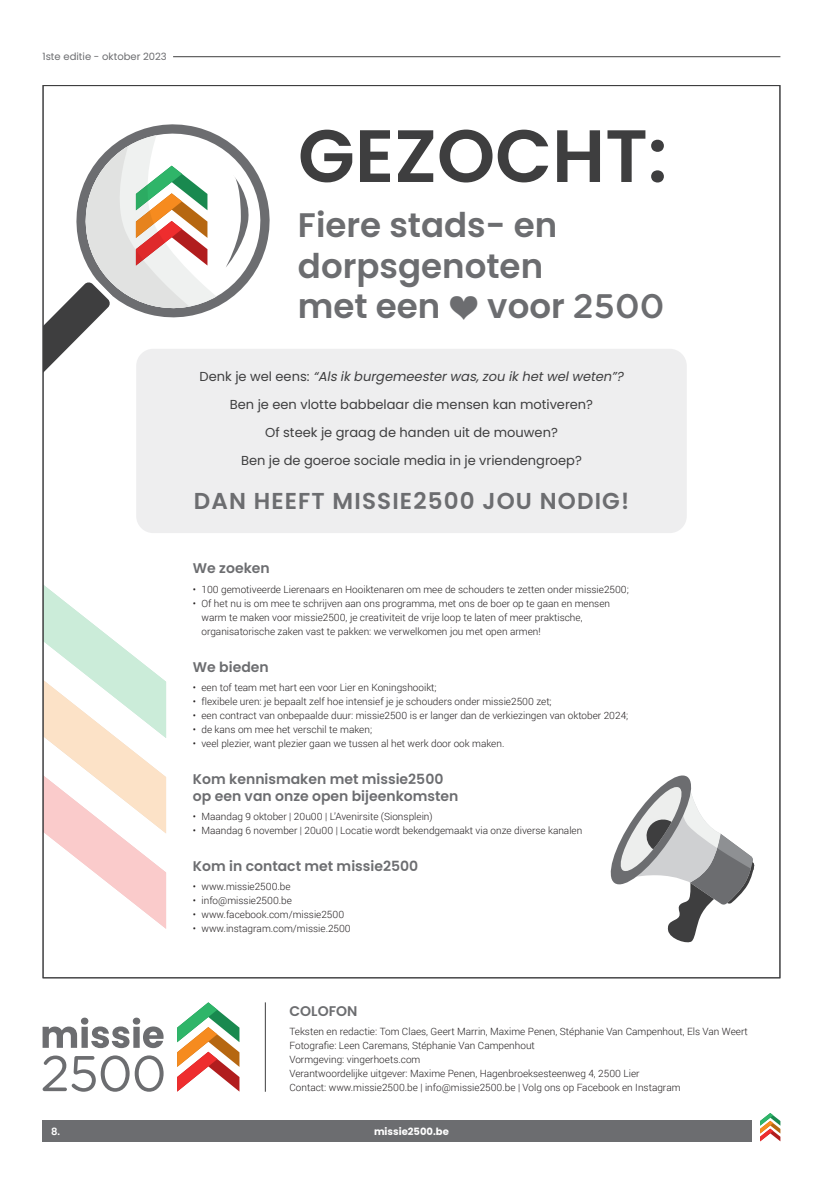
<style>
.page{position:relative;width:823px;height:1191px;background:#fff}
.page>*{position:absolute;margin:0;border:0;box-sizing:border-box;transform-origin:0 0}
.t1{font:600 74px "Poppins";color:#3e3e3f}
.t2{font:600 34px "Poppins";color:#6c6d70}
.t3{font:600 23px "Poppins";letter-spacing:.05em;color:#6c6d70}
.t4{font:600 14px "Poppins";color:#6c6d70}
.t5{font:13px "Poppins";color:#3e3e3f}
.t6{font:italic 13px "Poppins";color:#3e3e3f}
.t7{font:300 10px/14px "Roboto";color:#231f20}
.t8{font:10px "Poppins";color:#6c6d70}
.t9{font:700 10px "Poppins";color:#fff}
.t10{font:600 10px "Poppins";color:#fff}
.s1{font-family:"Degular";font-weight:100}
.s2{font-family:"Gotham Rounded";font-weight:500}
.s3{font-style:normal}
</style>
<div class="page">
<svg style="left:45px;top:586px;width:121px;height:342px"></svg>
<div style="left:136px;top:349px;width:550px;height:184px;background:#eeeeef;border-radius:17px"></div>
<svg style="left:610px;top:775px;width:143px;height:168px"></svg>
<svg style="left:43px;top:125px;width:226px;height:267px"></svg>
<svg style="left:43px;top:1017px;width:120px;height:31px"></svg>
<svg style="left:43px;top:1055px;width:86px;height:36px"></svg>
<svg style="left:135px;top:1055px;width:28px;height:36px"></svg>
<svg style="left:177px;top:1002px;width:62px;height:89px"></svg>
<hr style="left:265px;top:1002px;width:1px;height:89px;background:#3e3e3f">
<div style="left:43px;top:1120px;width:708px;height:21px;background:#6c6d70"></div>
<svg style="left:760px;top:1113px;width:20px;height:28px"></svg>
<hr style="left:173px;top:56px;width:607px;height:1px;background:#3e3e3f">
<p class="t8" style="left:43px;top:51px;width:126px">1ste editie - oktober 2023</p>
<p class="t1" style="left:298px;top:113px;width:370px">GEZOCHT:</p>
<p class="t2" style="left:298px;top:205px;width:260px">Fiere stads- en</p>
<p class="t2" style="left:298px;top:246px;width:246px">dorpsgenoten</p>
<p class="t2" style="left:298px;top:287px;width:367px">met een <span class="s1">❤</span> voor <span class="s2">2500</span></p>
<p class="t6" style="left:199px;top:369px;width:429px"><span class="s3">D e n k j e w e l e e n s :</span> “Alsikburgemeesterwas,zou ikhetwelweten”?</p>
<p class="t5" style="left:230px;top:397px;width:364px">Ben je een vlotte babbelaar die mensen kan motiveren?</p>
<p class="t5" style="left:265px;top:425px;width:294px">Of steek je graag de handen uit de mouwen?</p>
<p class="t5" style="left:241px;top:453px;width:342px">Ben je de goeroe sociale media in je vriendengroep?</p>
<p class="t3" style="left:194px;top:487px;width:436px">DAN HEEFT MISSIE2500 JOU NODIG!</p>
<p class="t4" style="left:193px;top:560px;width:78px">We zoeken</p>
<p class="t7" style="left:193px;top:582px;width:437px">• 100 gemotiveerde Lierenaars en Hooiktenaren om mee de schouders te zetten onder missie2500;</p>
<p class="t7" style="left:201px;top:596px;width:410px;text-indent:-9px">• Of het nu is om mee te schrijven aan ons programma, met ons de boer op te gaan en mensen warm te maken voor missie2500, je creativiteit de vrije loop te laten of meer praktische, organisatorische zaken vast te pakken: we verwelkomen jou met open armen!</p>
<p class="t4" style="left:193px;top:658px;width:77px">We bieden</p>
<p class="t7" style="left:193px;top:680px;width:245px">• een tof team met hart een voor Lier en Koningshooikt;</p>
<p class="t7" style="left:193px;top:694px;width:360px">• flexibele uren: je bepaalt zelf hoe intensief je je schouders onder missie2500 zet;</p>
<p class="t7" style="left:193px;top:708px;width:436px">• een contract van onbepaalde duur: missie2500 is er langer dan de verkiezingen van oktober 2024;</p>
<p class="t7" style="left:193px;top:722px;width:180px">• de kans om mee het verschil te maken;</p>
<p class="t7" style="left:193px;top:736px;width:313px">• veel plezier, want plezier gaan we tussen al het werk door ook maken.</p>
<p class="t4" style="left:193px;top:770px;width:252px">Kom kennismaken met missie2500</p>
<p class="t4" style="left:193px;top:787px;width:267px">op een van onze open bijeenkomsten</p>
<p class="t7" style="left:193px;top:809px;width:241px">• Maandag 9 oktober | 20u00 | L’Avenirsite (Sionsplein)</p>
<p class="t7" style="left:193px;top:823px;width:390px">• Maandag 6 november | 20u00 | Locatie wordt bekendgemaakt via onze diverse kanalen</p>
<p class="t4" style="left:193px;top:857px;width:226px">Kom in contact met missie2500</p>
<p class="t7" style="left:193px;top:879px;width:99px">• www.missie2500.be</p>
<p class="t7" style="left:193px;top:893px;width:100px">• info@missie2500.be</p>
<p class="t7" style="left:193px;top:907px;width:153px">• www.facebook.com/missie2500</p>
<p class="t7" style="left:193px;top:921px;width:159px">• www.instagram.com/missie.2500</p>
<p class="t4" style="left:289px;top:1002px;width:69px">COLOFON</p>
<p class="t7" style="left:289px;top:1024px;width:459px">Teksten en redactie: Tom Claes, Geert Marrin, Maxime Penen, Stéphanie Van Campenhout, Els Van Weert</p>
<p class="t7" style="left:289px;top:1038px;width:247px">Fotografie: Leen Caremans, Stéphanie Van Campenhout</p>
<p class="t7" style="left:289px;top:1052px;width:132px">Vormgeving: vingerhoets.com</p>
<p class="t7" style="left:289px;top:1066px;width:351px">Verantwoordelijke uitgever: Maxime Penen, Hagenbroeksesteenweg 4, 2500 Lier</p>
<p class="t7" style="left:289px;top:1080px;width:392px">Contact: www.missie2500.be | info@missie2500.be | Volg ons op Facebook en Instagram</p>
<p class="t10" style="left:51px;top:1125px;width:11px">8.</p>
<p class="t9" style="left:374px;top:1125px;width:76px">missie2500.be</p>
</div>
